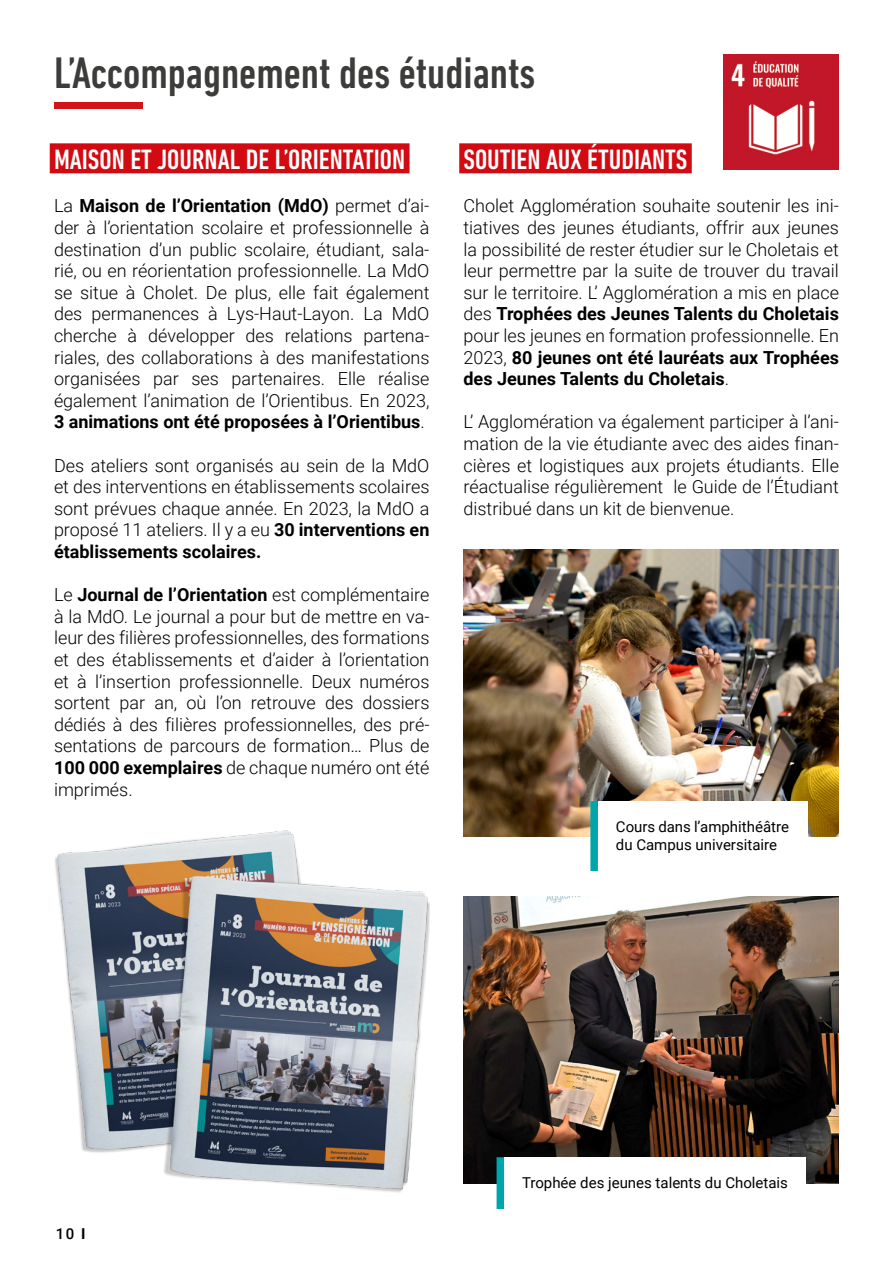
<style>
.page{position:relative;width:893px;height:1263px;background:#fff}
.page>*{position:absolute;margin:0;border:0;box-sizing:border-box;transform-origin:0 0}
.t1{font:500 condensed 45px "DIN Next LT Pro";color:#3c3c3b}
.t2{font:500 condensed 28.5px "DIN Next LT Pro";color:#fff}
.t3{font:300 18px/21.6px "Roboto";color:#000;text-align:justify}
.t4{font:15px/18px "Roboto";color:#000}
.t5{font:500 15px "Roboto";color:#000}
.s1{font-weight:700}
</style>
<div class="page">
<div style="left:50px;top:143px;width:360px;height:30px;background:#d20a11"></div>
<div style="left:459px;top:143px;width:233px;height:30px;background:#d20a11"></div>
<div style="left:54px;top:102px;width:89px;height:6px;background:#d2151a"></div>
<img style="left:55px;top:830px;width:374px;height:363px">
<img style="left:463px;top:549px;width:376px;height:287px">
<img style="left:463px;top:896px;width:376px;height:287px">
<img style="left:723px;top:54px;width:116px;height:116px">
<div style="left:598px;top:801px;width:209px;height:70px;background:#fff"></div>
<div style="left:504px;top:1157px;width:302px;height:52px;background:#fff"></div>
<div style="left:497px;top:1157px;width:7px;height:52px;background:#00a5ac"></div>
<div style="left:590px;top:801px;width:8px;height:70px;background:#00a5ac"></div>
<h1 class="t1" style="left:54px;top:47px;width:483px">L’Accompagnement des étudiants</h1>
<h2 class="t2" style="left:54px;top:143px;width:353px">MAISON ET JOURNAL DE L’ORIENTATION</h2>
<p class="t3" style="left:54px;top:194px;width:377px">La <span class="s1">Maison de l’Orientation (MdO)</span> permet d’ai&shy;der à l’orientation scolaire et professionnelle à destination d’un public scolaire, étudiant, sala&shy;rié, ou en réorientation professionnelle. La MdO se situe à Cholet. De plus, elle fait également des permanences à Lys-Haut-Layon. La MdO cherche à développer des relations partena&shy;riales, des collaborations à des manifestations organisées par ses partenaires. Elle réalise également l’animation de l’Orientibus. En 2023, <span class="s1">3 animations ont été proposées à l’Orientibus</span>.</p>
<p class="t3" style="left:54px;top:454px;width:377px">Des ateliers sont organisés au sein de la MdO et des interventions en établissements scolaires sont prévues chaque année. En 2023, la MdO a proposé 11 ateliers. Il y a eu <span class="s1">30 interventions en établissements scolaires.</span></p>
<p class="t3" style="left:54px;top:583px;width:377px">Le <span class="s1">Journal de l’Orientation</span> est complémentaire à la MdO. Le journal a pour but de mettre en va&shy;leur des filières professionnelles, des formations et des établissements et d’aider à l’orientation et à l’insertion professionnelle. Deux numéros sortent par an, où l’on retrouve des dossiers dédiés à des filières professionnelles, des pré&shy;sentations de parcours de formation… Plus de <span class="s1">100 000 exemplaires</span> de chaque numéro ont été imprimés.</p>
<h2 class="t2" style="left:463px;top:143px;width:225px">SOUTIEN AUX ÉTUDIANTS</h2>
<p class="t3" style="left:463px;top:194px;width:377px">Cholet Agglomération souhaite soutenir les ini&shy;tiatives des jeunes étudiants, offrir aux jeunes la possibilité de rester étudier sur le Choletais et leur permettre par la suite de trouver du travail sur le territoire. L’ Agglomération a mis en place des <span class="s1">Trophées des Jeunes Talents du Choletais </span>pour les jeunes en formation professionnelle. En 2023, <span class="s1">80 jeunes ont été lauréats aux Trophées des Jeunes Talents du Choletais</span>.</p>
<p class="t3" style="left:463px;top:410px;width:377px">L’ Agglomération va également participer à l’ani&shy;mation de la vie étudiante avec des aides finan&shy;cières et logistiques aux projets étudiants. Elle réactualise régulièrement le Guide de l’Étudiant distribué dans un kit de bienvenue.</p>
<p class="t4" style="left:616px;top:817px;width:175px">Cours dans l’amphithéâtre du Campus universitaire</p>
<p class="t5" style="left:56px;top:1223px;width:31px">10 <span class="s1">I</span></p>
<p class="t4" style="left:522px;top:1173px;width:267px">Trophée des jeunes talents du Choletais</p>
</div>
